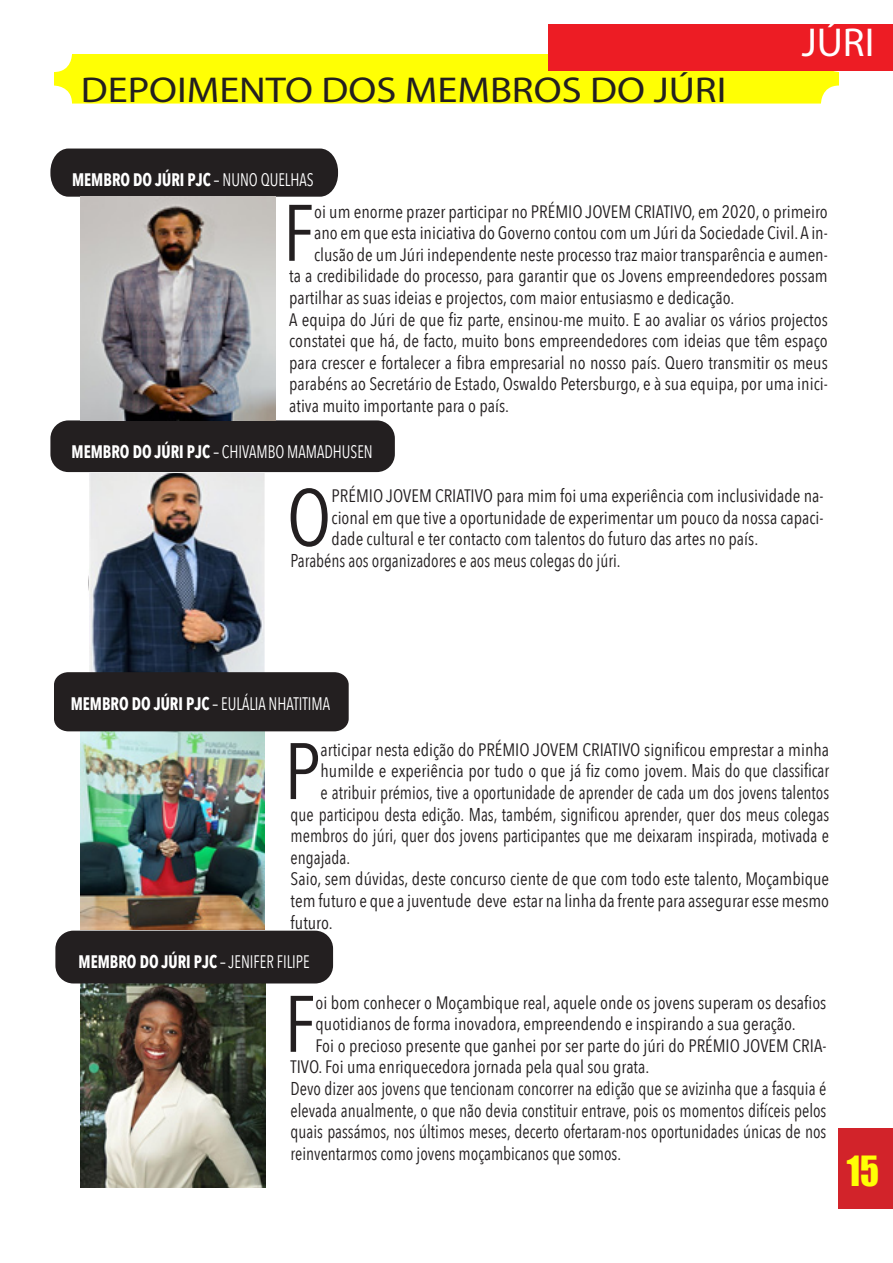
<style>
.page{position:relative;width:893px;height:1263px;background:#fff}
.page>*{position:absolute;margin:0;border:0;box-sizing:border-box;transform-origin:0 0}
.t1{font:79.05px "Avenir Next Condensed";color:#231f20}
.t2{font:40.5px "Myriad Pro";color:#fff}
.t3{font:38.25px "Impact";color:#ffff04;scale:.92 1}
.t4{font:36px "Myriad Pro";color:#231f20;scale:1.12 1}
.t5{font:18.6px/21.6px "Avenir Next Condensed";color:#231f20;text-align:justify;scale:.92 1}
.t6{font:18.15px "Avenir Next Condensed";color:#fff;scale:.87 1}
.t7{font:700 18.15px "Avenir Next Condensed";color:#fff;scale:.87 1}
.t8{font:18px/21.6px "Avenir Next Condensed";color:#231f20;text-align:justify}
.s1{font-weight:400}
.s2{font-weight:700}
.s3{font-size:18.6px}
</style>
<div class="page">
<div style="left:54px;top:54px;width:785px;height:50px;background:#ffff04;border-radius:18px"></div>
<div style="left:549px;top:24px;width:344px;height:46px;background:#ed1c24"></div>
<div style="left:839px;top:1129px;width:54px;height:80px;background:#d2232a"></div>
<div style="left:50px;top:149px;width:288px;height:48px;background:#231f20"></div>
<div style="left:50px;top:420px;width:345px;height:52px;background:#231f20;border-radius:18px"></div>
<img style="left:81px;top:197px;width:194px;height:223px">
<img style="left:89px;top:473px;width:175px;height:199px">
<img style="left:81px;top:731px;width:183px;height:198px">
<img style="left:81px;top:983px;width:184px;height:205px">
<div style="left:54px;top:672px;width:295px;height:59px;background:#231f20"></div>
<div style="left:55px;top:931px;width:278px;height:52px;background:#231f20;border-radius:18px"></div>
<p class="t4" style="left:81px;top:67px;width:578px">DEPOIMENTO DOS MEMBROS DO JÚRI</p>
<p class="t7" style="left:72px;top:168px;width:279px">MEMBRO DO JÚRI PJC <span class="s1">– NUNO QUELHAS</span></p>
<p class="t2" style="left:802px;top:17px;width:74px">JÚRI</p>
<p class="t1" style="left:283px;top:166px;width:33px">F</p>
<p class="t8" style="left:314px;top:200px;width:515px">oi um enorme prazer participar no PRÉMIO JOVEM CRIATIVO, em 2020, o primeiro</p>
<p class="t8" style="left:314px;top:221px;width:515px">ano em que esta iniciativa do Governo contou com um Júri da Sociedade Civil. A in-</p>
<p class="t8" style="left:314px;top:243px;width:515px">clusão de um Júri independente neste processo traz maior transparência e aumen-</p>
<p class="t8" style="left:289px;top:264px;width:540px">ta a credibilidade do processo, para garantir que os Jovens empreendedores possam</p>
<p class="t8" style="left:289px;top:286px;width:447px">partilhar as suas ideias e projectos, com maior entusiasmo e dedicação.</p>
<p class="t8" style="left:289px;top:308px;width:540px">A equipa do Júri de que fiz parte, ensinou-me muito. E ao avaliar os vários projectos constatei que há, de facto, muito bons empreendedores com ideias que têm espaço para crescer e fortalecer a fibra empresarial no nosso país. Quero transmitir os meus parabéns ao Secretário de Estado, Oswaldo Petersburgo, e à sua equipa, por uma inici&shy;ativa muito importante para o país.</p>
<p class="t6" style="left:72px;top:436px;width:348px"><span class="s2">MEMBRO DO JÚRI PJC</span> – CHIVAMBO MAMADHUSEN</p>
<p class="t1" style="left:287px;top:450px;width:47px">O</p>
<p class="t8" style="left:332px;top:484px;width:493px">PRÉMIO JOVEM CRIATIVO para mim foi uma experiência com inclusividade na&shy;cional em que tive a oportunidade de experimentar um pouco da nossa capaci&shy;dade cultural e ter contacto com talentos do futuro das artes no país.</p>
<p class="t5" style="left:291px;top:549px;width:360px">Parabéns aos organizadores e aos meus colegas do júri.</p>
<p class="t6" style="left:71px;top:688px;width:299px"><span class="s2">MEMBRO DO JÚRI PJC</span> – EULÁLIA NHATITIMA</p>
<p class="t1" style="left:284px;top:704px;width:38px">P</p>
<p class="t8" style="left:321px;top:738px;width:510px">articipar nesta edição do PRÉMIO JOVEM CRIATIVO significou emprestar a minha humilde e experiência por tudo o que já fiz como jovem. <span class="s3">Mais do que classificar</span></p>
<p class="t5" style="left:291px;top:781px;width:587px;text-indent:30px">e atribuir prémios, tive a oportunidade de aprender de cada um dos jovens talentos que participou desta edição. Mas, também, significou aprender, quer dos meus colegas membros do júri, quer dos jovens participantes que me deixaram inspirada, motivada e engajada.</p>
<p class="t8" style="left:291px;top:867px;width:540px">Saio, sem dúvidas, deste concurso ciente de que com todo este talento, Moçambique tem futuro e que a juventude deve estar na linha da frente para assegurar esse mesmo futuro.</p>
<p class="t7" style="left:79px;top:950px;width:267px">MEMBRO DO JÚRI PJC <span class="s1">– JENIFER FILIPE</span></p>
<p class="t1" style="left:284px;top:956px;width:33px">F</p>
<p class="t8" style="left:316px;top:991px;width:512px">oi bom conhecer o Moçambique real, aquele onde os jovens superam os desafios quotidianos de forma inovadora, empreendendo e inspirando a sua geração.</p>
<p class="t8" style="left:291px;top:1034px;width:537px;text-indent:25px">Foi o precioso presente que ganhei por ser parte do júri do PRÉMIO JOVEM CRIA-<br>TIVO. Foi uma enriquecedora jornada pela qual sou grata.</p>
<p class="t5" style="left:291px;top:1077px;width:584px">Devo dizer aos jovens que tencionam concorrer na edição que se avizinha que a fasquia é elevada anualmente, o que não devia constituir entrave, pois os momentos difíceis pelos quais passámos, nos últimos meses, decerto ofertaram-nos oportunidades únicas de nos reinventarmos como jovens moçambicanos que somos.</p>
<p class="t3" style="left:847px;top:1142px;width:37px">15</p>
</div>
